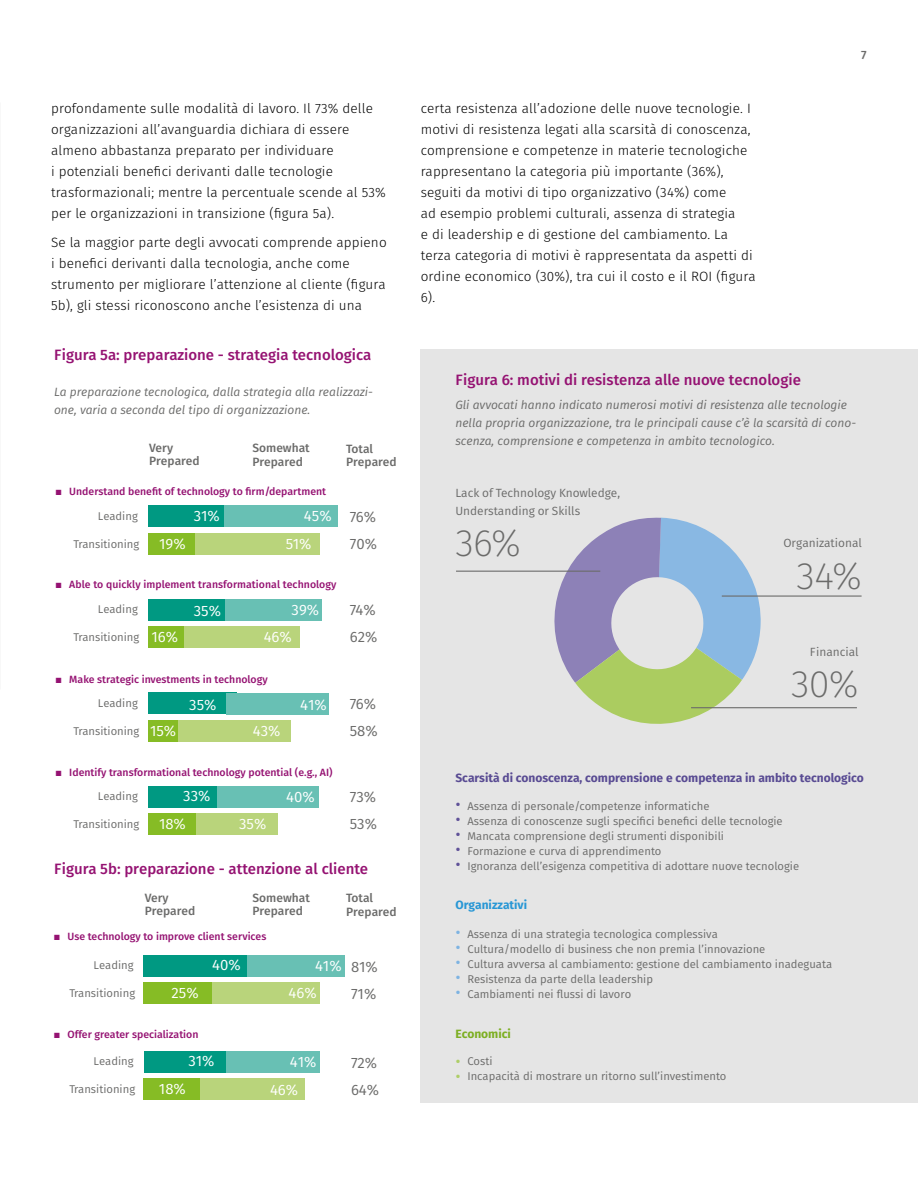
<style>
.page{position:relative;width:918px;height:1188px;background:#fff}
.page>*{position:absolute;margin:0;border:0;box-sizing:border-box;transform-origin:0 0}
.t1{font:200 38.1px "Fira Sans";color:#6b6b6a}
.t2{font:500 15px "Fira Sans";color:#951272}
.t3{font:15px "Fira Sans";color:#fff}
.t4{font:15px "Fira Sans";color:#6b6b6a}
.t5{font:300 13.5px/21px "Fira Sans";letter-spacing:.01em;color:#000}
.t6{font:italic 12px/18px "Fira Sans";color:#6b6b6a}
.t7{font:500 12px/13.5px "Fira Sans";color:#6b6b6a}
.t8{font:700 12px "Fira Sans";color:#594b93}
.t9{font:700 12px "Fira Sans";color:#2897d5}
.t10{font:700 12px "Fira Sans";color:#7daf23}
.t11{font:11.85px/17.9px "Fira Sans";color:#6b6b6a}
.t12{font:11.25px "Fira Sans";color:#6b6b6a}
.t13{font:500 10.5px "Fira Sans";color:#951272}
.s1{font-size:16.5px;color:#5f5198}
.s2{font-size:16.5px;color:#7db3e2}
.s3{font-size:16.5px;color:#aece68}
</style>
<div class="page">
<div style="left:421px;top:350px;width:497px;height:753px;background:#e5e5e5"></div>
<div style="left:148px;top:506px;width:77px;height:21px;background:#009982"></div>
<div style="left:224px;top:506px;width:114px;height:21px;background:#68c0b4"></div>
<div style="left:148px;top:599px;width:87px;height:22px;background:#009982"></div>
<div style="left:226px;top:599px;width:96px;height:22px;background:#68c0b4"></div>
<div style="left:148px;top:693px;width:88px;height:21px;background:#009982"></div>
<div style="left:226px;top:693px;width:103px;height:21px;background:#68c0b4"></div>
<div style="left:148px;top:786px;width:86px;height:21px;background:#009982"></div>
<div style="left:217px;top:786px;width:101px;height:21px;background:#68c0b4"></div>
<div style="left:193px;top:533px;width:127px;height:22px;background:#b9d47b"></div>
<div style="left:148px;top:533px;width:46px;height:22px;background:#86bc25"></div>
<div style="left:148px;top:627px;width:37px;height:21px;background:#86bc25"></div>
<div style="left:184px;top:627px;width:116px;height:21px;background:#b9d47b"></div>
<div style="left:148px;top:720px;width:41px;height:22px;background:#86bc25"></div>
<div style="left:178px;top:720px;width:113px;height:22px;background:#b9d47b"></div>
<div style="left:195px;top:813px;width:83px;height:22px;background:#b9d47b"></div>
<div style="left:148px;top:813px;width:47px;height:22px;background:#86bc25"></div>
<div style="left:144px;top:955px;width:103px;height:22px;background:#009982"></div>
<div style="left:247px;top:955px;width:98px;height:22px;background:#68c0b4"></div>
<div style="left:144px;top:1051px;width:87px;height:21px;background:#009982"></div>
<div style="left:226px;top:1051px;width:94px;height:21px;background:#68c0b4"></div>
<div style="left:144px;top:983px;width:70px;height:21px;background:#86bc25"></div>
<div style="left:212px;top:983px;width:107px;height:21px;background:#b9d47b"></div>
<div style="left:144px;top:1078px;width:72px;height:22px;background:#86bc25"></div>
<div style="left:200px;top:1078px;width:104px;height:22px;background:#b9d47b"></div>
<svg style="left:541px;top:517px;width:222px;height:207px"></svg>
<hr style="left:722px;top:596px;width:140px;height:1px;background:#6b6b6a">
<hr style="left:691px;top:707px;width:166px;height:1px;background:#6b6b6a">
<hr style="left:456px;top:571px;width:144px;height:1px;background:#6b6b6a">
<p class="t5" style="left:51px;top:97px;width:336px">profondamente sulle modalità di lavoro. Il 73% delle organizzazioni all’avanguardia dichiara di essere almeno abbastanza preparato per individuare<br>i potenziali benefici derivanti dalle tecnologie trasformazionali; mentre la percentuale scende al 53% per le organizzazioni in transizione (figura 5a).</p>
<p class="t5" style="left:51px;top:232px;width:337px">Se la maggior parte degli avvocati comprende appieno i benefici derivanti dalla tecnologia, anche come strumento per migliorare l’attenzione al cliente (figura 5b), gli stessi riconoscono anche l’esistenza di una</p>
<p class="t2" style="left:54px;top:343px;width:319px">Figura 5a: preparazione - strategia tecnologica</p>
<p class="t6" style="left:54px;top:382px;width:321px">La preparazione tecnologica, dalla strategia alla realizzazi&shy;one, varia a seconda del tipo di organizzazione.</p>
<p class="t7" style="left:149px;top:440px;width:52px">Very<br>Prepared</p>
<p class="t7" style="left:252px;top:441px;width:59px">Somewhat<br>Prepared</p>
<p class="t7" style="left:346px;top:441px;width:52px">Total<br>Prepared</p>
<p class="t13" style="left:56px;top:482px;width:272px">■ Understand benefit of technology to firm/department</p>
<p class="t12" style="left:98px;top:508px;width:42px">Leading</p>
<p class="t3" style="left:194px;top:505px;width:28px">31%</p>
<p class="t3" style="left:304px;top:505px;width:29px">45%</p>
<p class="t4" style="left:350px;top:505px;width:28px">76%</p>
<p class="t12" style="left:74px;top:535px;width:67px">Transitioning</p>
<p class="t3" style="left:159px;top:532px;width:28px">19%</p>
<p class="t3" style="left:286px;top:532px;width:27px">51%</p>
<p class="t4" style="left:350px;top:533px;width:29px">70%</p>
<p class="t13" style="left:56px;top:576px;width:282px">■ Able to quickly implement transformational technology</p>
<p class="t12" style="left:98px;top:601px;width:42px">Leading</p>
<p class="t3" style="left:194px;top:600px;width:29px">35%</p>
<p class="t3" style="left:292px;top:599px;width:29px">39%</p>
<p class="t4" style="left:350px;top:599px;width:28px">74%</p>
<p class="t12" style="left:74px;top:629px;width:67px">Transitioning</p>
<p class="t3" style="left:152px;top:626px;width:28px">16%</p>
<p class="t3" style="left:264px;top:626px;width:30px">46%</p>
<p class="t4" style="left:350px;top:626px;width:29px">62%</p>
<p class="t13" style="left:56px;top:671px;width:213px">■ Make strategic investments in technology</p>
<p class="t12" style="left:98px;top:695px;width:42px">Leading</p>
<p class="t3" style="left:189px;top:693px;width:29px">35%</p>
<p class="t3" style="left:300px;top:693px;width:28px">41%</p>
<p class="t4" style="left:350px;top:692px;width:28px">76%</p>
<p class="t12" style="left:74px;top:722px;width:67px">Transitioning</p>
<p class="t3" style="left:150px;top:719px;width:28px">15%</p>
<p class="t3" style="left:253px;top:719px;width:29px">43%</p>
<p class="t4" style="left:350px;top:720px;width:29px">58%</p>
<p class="t13" style="left:56px;top:764px;width:278px">■ Identify transformational technology potential (e.g., AI)</p>
<p class="t12" style="left:98px;top:788px;width:42px">Leading</p>
<p class="t3" style="left:183px;top:785px;width:29px">33%</p>
<p class="t3" style="left:286px;top:785px;width:30px">40%</p>
<p class="t4" style="left:350px;top:786px;width:28px">73%</p>
<p class="t12" style="left:74px;top:816px;width:67px">Transitioning</p>
<p class="t3" style="left:159px;top:813px;width:28px">18%</p>
<p class="t3" style="left:239px;top:812px;width:29px">35%</p>
<p class="t4" style="left:350px;top:813px;width:29px">53%</p>
<p class="t2" style="left:54px;top:857px;width:316px">Figura 5b: preparazione - attenzione al cliente</p>
<p class="t7" style="left:145px;top:890px;width:52px">Very<br>Prepared</p>
<p class="t7" style="left:252px;top:890px;width:59px">Somewhat<br>Prepared</p>
<p class="t7" style="left:346px;top:891px;width:52px">Total<br>Prepared</p>
<p class="t13" style="left:54px;top:928px;width:214px">■ Use technology to improve client services</p>
<p class="t12" style="left:94px;top:957px;width:42px">Leading</p>
<p class="t3" style="left:212px;top:954px;width:30px">40%</p>
<p class="t3" style="left:315px;top:954px;width:28px">41%</p>
<p class="t4" style="left:351px;top:956px;width:28px">81%</p>
<p class="t12" style="left:69px;top:985px;width:67px">Transitioning</p>
<p class="t3" style="left:172px;top:982px;width:29px">25%</p>
<p class="t3" style="left:289px;top:982px;width:30px">46%</p>
<p class="t4" style="left:351px;top:983px;width:27px">71%</p>
<p class="t13" style="left:54px;top:1026px;width:146px">■ Offer greater specialization</p>
<p class="t12" style="left:94px;top:1053px;width:42px">Leading</p>
<p class="t3" style="left:188px;top:1050px;width:28px">31%</p>
<p class="t3" style="left:290px;top:1051px;width:28px">41%</p>
<p class="t4" style="left:351px;top:1052px;width:28px">72%</p>
<p class="t12" style="left:69px;top:1080px;width:67px">Transitioning</p>
<p class="t3" style="left:159px;top:1078px;width:28px">18%</p>
<p class="t3" style="left:270px;top:1079px;width:30px">46%</p>
<p class="t4" style="left:351px;top:1079px;width:30px">64%</p>
<p class="t5" style="left:421px;top:97px;width:336px">certa resistenza all’adozione delle nuove tecnologie. I motivi di resistenza legati alla scarsità di conoscenza, comprensione e competenze in materie tecnologiche rappresentano la categoria più importante (36%), seguiti da motivi di tipo organizzativo (34%) come<br>ad esempio problemi culturali, assenza di strategia<br>e di leadership e di gestione del cambiamento. La terza categoria di motivi è rappresentata da aspetti di ordine economico (30%), tra cui il costo e il ROI (figura 6).</p>
<p class="t2" style="left:455px;top:368px;width:347px">Figura 6: motivi di resistenza alle nuove tecnologie</p>
<p class="t7" style="left:861px;top:47px;width:7px">7</p>
<p class="t6" style="left:455px;top:395px;width:402px">Gli avvocati hanno indicato numerosi motivi di resistenza alle tecnologie nella propria organizzazione, tra le principali cause c’è la scarsità di cono&shy;scenza, comprensione e competenza in ambito tecnologico.</p>
<p class="t11" style="left:455px;top:484px;width:166px">Lack of Technology Knowledge,<br>Understanding or Skills</p>
<h1 class="t1" style="left:455px;top:516px;width:67px">36%</h1>
<p class="t11" style="left:783px;top:534px;width:80px">Organizational</p>
<h1 class="t1" style="left:796px;top:549px;width:67px">34%</h1>
<p class="t11" style="left:810px;top:643px;width:50px">Financial</p>
<h1 class="t1" style="left:791px;top:657px;width:69px">30%</h1>
<p class="t8" style="left:455px;top:767px;width:410px">Scarsità di conoscenza, comprensione e competenza in ambito tecnologico</p>
<p class="t12" style="left:455px;top:797px;width:256px"><span class="s1">•</span> Assenza di personale/competenze informatiche</p>
<p class="t12" style="left:455px;top:812px;width:329px"><span class="s1">•</span> Assenza di conoscenze sugli specifici benefici delle tecnologie</p>
<p class="t12" style="left:455px;top:827px;width:270px"><span class="s1">•</span> Mancata comprensione degli strumenti disponibili</p>
<p class="t12" style="left:455px;top:842px;width:208px"><span class="s1">•</span> Formazione e curva di apprendimento</p>
<p class="t12" style="left:455px;top:857px;width:345px"><span class="s1">•</span> Ignoranza dell’esigenza competitiva di adottare nuove tecnologie</p>
<p class="t9" style="left:455px;top:894px;width:73px">Organizzativi</p>
<p class="t12" style="left:455px;top:926px;width:264px"><span class="s2">•</span> Assenza di una strategia tecnologica complessiva</p>
<p class="t12" style="left:455px;top:941px;width:312px"><span class="s2">•</span> Cultura/modello di business che non premia l’innovazione</p>
<p class="t12" style="left:455px;top:956px;width:378px"><span class="s2">•</span> Cultura avversa al cambiamento: gestione del cambiamento inadeguata</p>
<p class="t12" style="left:455px;top:971px;width:199px"><span class="s2">•</span> Resistenza da parte della leadership</p>
<p class="t12" style="left:455px;top:986px;width:177px"><span class="s2">•</span> Cambiamenti nei flussi di lavoro</p>
<p class="t10" style="left:455px;top:1023px;width:57px">Economici</p>
<p class="t12" style="left:455px;top:1053px;width:39px"><span class="s3">•</span> Costi</p>
<p class="t12" style="left:455px;top:1068px;width:273px"><span class="s3">•</span> Incapacità di mostrare un ritorno sull’investimento</p>
</div>
